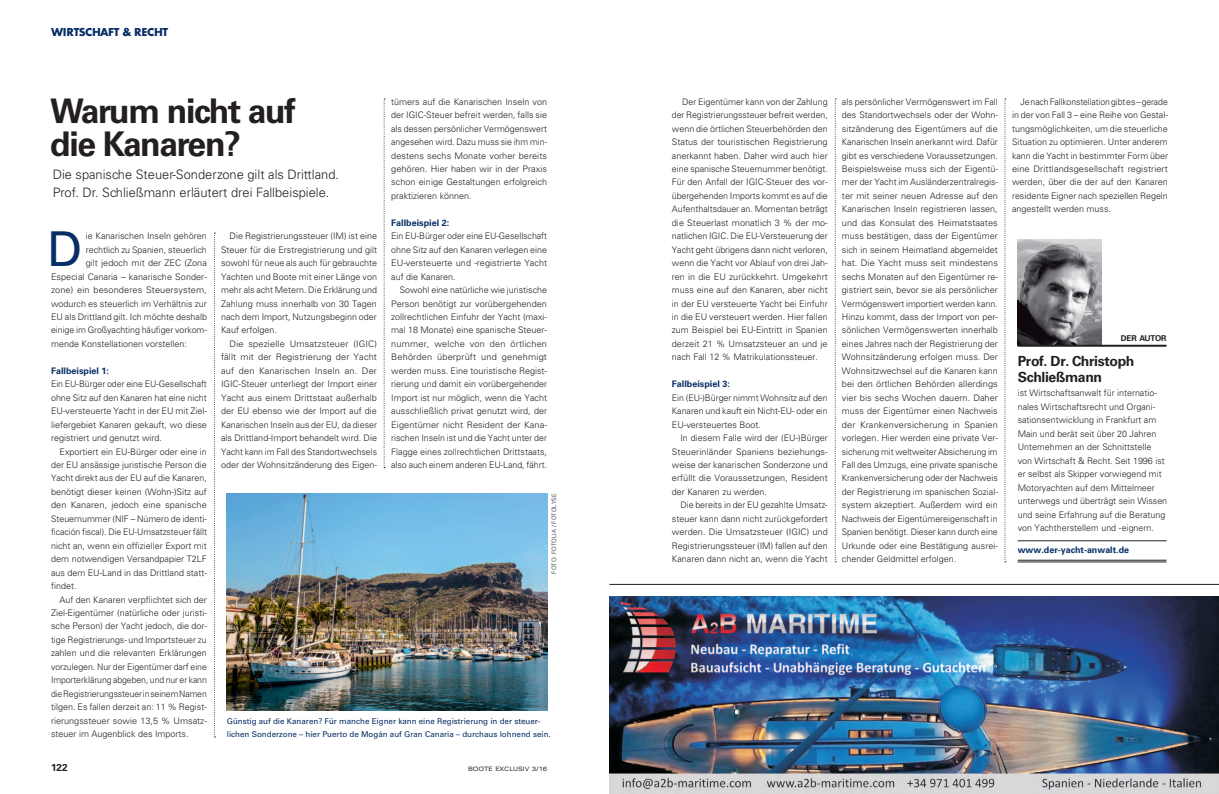
<style>
.page{position:relative;width:1219px;height:794px;background:#fff}
.page>*{position:absolute;margin:0;border:0;box-sizing:border-box;transform-origin:0 0}
.t1{font:48px "Univers LT Std";color:#072e66}
.t2{font:700 34px/33px "Univers LT Std";letter-spacing:-.04em;color:#231f20}
.t3{font:700 14px/16px "Univers LT Std";letter-spacing:-.025em;color:#231f20}
.t4{font:300 13px/18px "Univers LT Std";color:#231f20}
.t5{font:700 12px "Futura TOT";letter-spacing:-.02em;color:#072e66}
.t6{font:700 10px "Univers LT Std";color:#231f20}
.t7{font:300 9px/13.4px "Univers LT Std";color:#231f20;text-align:justify}
.t8{font:700 9px "Univers LT Std";color:#072e66}
.t9{font:8px/13px "Univers LT Std";color:#072e66}
.t10{font:700 8px "Univers LT Std";letter-spacing:-.02em;color:#231f20}
.t11{font:300 6px "Univers LT Std";color:#231f20}
.t12{font:expanded 6px "Univers LT Std";letter-spacing:.005em;color:#231f20}
</style>
<div class="page">
<hr style="left:609px;top:584px;width:610px;height:1px;background:#231f20">
<svg style="left:214px;top:233px;width:1px;height:504px"></svg>
<svg style="left:384px;top:99px;width:1px;height:369px"></svg>
<svg style="left:835px;top:99px;width:1px;height:463px"></svg>
<svg style="left:1005px;top:99px;width:1px;height:463px"></svg>
<hr style="left:1018px;top:561px;width:148px;height:1px;background:#231f20">
<hr style="left:1018px;top:540px;width:148px;height:1px;background:#231f20">
<hr style="left:1018px;top:560px;width:148px;height:1px;background:#231f20">
<img style="left:1018px;top:240px;width:83px;height:105px">
<hr style="left:1018px;top:345px;width:148px;height:2px;background:#231f20">
<img style="left:227px;top:493px;width:320px;height:218px">
<img style="left:609px;top:596px;width:610px;height:198px">
<h3 class="t5" style="left:51px;top:25px;width:119px">WIRTSCHAFT &amp; RECHT</h3>
<p class="t7" style="left:391px;top:95px;width:157px">tümers auf die Kanarischen Inseln von der IGIC-Steuer befreit werden, falls sie als dessen persönlicher Vermögenswert angesehen wird. Dazu muss sie ihm min&shy;destens sechs Monate vorher bereits gehören. Hier haben wir in der Praxis schon einige Gestaltungen erfolgreich praktizieren können.</p>
<p class="t8" style="left:391px;top:217px;width:60px">Fallbeispiel 2:</p>
<p class="t7" style="left:391px;top:229px;width:157px">Ein EU-Bürger oder eine EU-Gesellschaft ohne Sitz auf den Kanaren verlegen eine EU-versteuerte und -registrierte Yacht auf die Kanaren.</p>
<p class="t7" style="left:391px;top:283px;width:157px;text-indent:9px">Sowohl eine natürliche wie juristische Person benötigt zur vorübergehenden zollrechtlichen Einfuhr der Yacht (maxi&shy;mal 18 Monate) eine spanische Steuer&shy;nummer, welche von den örtlichen Behörden überprüft und genehmigt werden muss. Eine touristische Regist&shy;rierung und damit ein vorübergehender Import ist nur möglich, wenn die Yacht ausschließlich privat genutzt wird, der Eigentümer nicht Resident der Kana&shy;rischen Inseln ist und die Yacht unter der Flagge eines zollrechtlichen Drittstaats, also auch einem anderen EU-Land, fährt.</p>
<h2 class="t2" style="left:50px;top:95px;width:247px">Warum nicht auf die Kanaren?</h2>
<h3 class="t4" style="left:53px;top:165px;width:288px">Die spanische Steuer-Sonderzone gilt als Drittland.<br>Prof. Dr. Schließmann erläutert drei Fallbeispiele.</h3>
<p class="t7" style="left:86px;top:229px;width:123px">ie Kanarischen Inseln gehören</p>
<p class="t7" style="left:86px;top:243px;width:123px">rechtlich zu Spanien, steuerlich</p>
<p class="t7" style="left:86px;top:256px;width:123px">gilt jedoch mit der ZEC (Zona</p>
<p class="t7" style="left:51px;top:270px;width:157px">Especial Canaria – kanarische Sonder-</p>
<p class="t7" style="left:51px;top:283px;width:157px">zone) ein besonderes Steuersystem,</p>
<p class="t7" style="left:51px;top:297px;width:157px">wodurch es steuerlich im Verhältnis zur</p>
<p class="t7" style="left:51px;top:310px;width:157px">EU als Drittland gilt. Ich möchte deshalb</p>
<p class="t7" style="left:51px;top:323px;width:157px">einige im Großyachting häufiger vorkom-</p>
<p class="t7" style="left:51px;top:337px;width:138px">mende Konstellationen vorstellen:</p>
<p class="t8" style="left:51px;top:365px;width:60px">Fallbeispiel 1:</p>
<p class="t7" style="left:51px;top:377px;width:157px">Ein EU-Bürger oder eine EU-Gesellschaft ohne Sitz auf den Kanaren hat eine nicht EU-versteuerte Yacht in der EU mit Ziel&shy;liefergebiet Kanaren gekauft, wo diese registriert und genutzt wird.</p>
<p class="t7" style="left:51px;top:444px;width:157px;text-indent:9px">Exportiert ein EU-Bürger oder eine in der EU ansässige juristische Person die Yacht direkt aus der EU auf die Kanaren, benötigt dieser keinen (Wohn-)Sitz auf den Kanaren, jedoch eine spanische Steuernummer (NIF – Número de identi&shy;ficación fiscal). Die EU-Umsatzsteuer fällt nicht an, wenn ein offizieller Export mit dem notwendigen Versandpapier T2LF aus dem EU-Land in das Drittland statt&shy;findet.</p>
<p class="t7" style="left:51px;top:592px;width:157px;text-indent:9px">Auf den Kanaren verpflichtet sich der Ziel-Eigentümer (natürliche oder juristi&shy;sche Person) der Yacht jedoch, die dor&shy;tige Registrierungs- und Importsteuer zu zahlen und die relevanten Erklärungen vorzulegen. Nur der Eigentümer darf eine Importerklärung abgeben, und nur er kann die Registrierungssteuer in seinem Namen tilgen. Es fallen derzeit an: 11 % Regist&shy;rierungssteuer sowie 13,5 % Umsatz&shy;steuer im Augenblick des Imports.</p>
<h1 class="t1" style="left:47px;top:221px;width:36px">D</h1>
<p class="t7" style="left:221px;top:229px;width:157px;text-indent:9px">Die Registrierungssteuer (IM) ist eine Steuer für die Erstregistrierung und gilt sowohl für neue als auch für gebrauchte Yachten und Boote mit einer Länge von mehr als acht Metern. Die Erklärung und Zahlung muss innerhalb von 30 Tagen nach dem Import, Nutzungsbeginn oder Kauf erfolgen.</p>
<p class="t7" style="left:221px;top:337px;width:157px;text-indent:9px">Die spezielle Umsatzsteuer (IGIC) fällt mit der Registrierung der Yacht auf den Kanarischen Inseln an. Der IGIC-Steuer unterliegt der Import einer Yacht aus einem Drittstaat außerhalb der EU ebenso wie der Import auf die Kanarischen Inseln aus der EU, da dieser als Drittland-Import behandelt wird. Die Yacht kann im Fall des Standortwechsels oder der Wohnsitzänderung des Eigen-</p>
<p class="t11" style="left:551px;top:573px;width:81px;rotate:-90deg">FOTo : FOTOLIA / Fotolyse</p>
<p class="t9" style="left:227px;top:715px;width:326px">Günstig auf die Kanaren? Für manche Eigner kann eine Registrierung in der steuer&shy;lichen Sonderzone – hier Puerto de Mogán auf Gran Canaria – durchaus lohnend sein.</p>
<p class="t6" style="left:51px;top:762px;width:18px">122</p>
<p class="t12" style="left:468px;top:766px;width:80px">BOOTE EXCLUSIV 3/16</p>
<p class="t7" style="left:672px;top:95px;width:158px;text-indent:10px">Der Eigentümer kann von der Zahlung der Registrierungssteuer befreit werden, wenn die örtlichen Steuerbehörden den Status der touristischen Registrierung anerkannt haben. Daher wird auch hier eine spanische Steuernummer benötigt.<br>Für den Anfall der IGIC-Steuer des vor&shy;übergehenden Imports kommt es auf die Aufenthaltsdauer an. Momentan beträgt die Steuerlast monatlich 3 % der mo&shy;natlichen IGIC. Die EU-Versteuerung der Yacht geht übrigens dann nicht verloren, wenn die Yacht vor Ablauf von drei Jah&shy;ren in die EU zurückkehrt. Umgekehrt muss eine auf den Kanaren, aber nicht in der EU versteuerte Yacht bei Einfuhr in die EU versteuert werden. Hier fallen zum Beispiel bei EU-Eintritt in Spanien derzeit 21 % Umsatzsteuer an und je nach Fall 12 % Matrikulationssteuer.</p>
<p class="t8" style="left:672px;top:379px;width:60px">Fallbeispiel 3:</p>
<p class="t7" style="left:672px;top:391px;width:158px">Ein (EU-)Bürger nimmt Wohnsitz auf den Kanaren und kauft ein Nicht-EU- oder ein EU-versteuertes Boot.</p>
<p class="t7" style="left:672px;top:431px;width:157px;text-indent:9px">In diesem Falle wird der (EU-)Bürger Steuerinländer Spaniens beziehungs&shy;weise der kanarischen Sonderzone und erfüllt die Voraussetzungen, Resident der Kanaren zu werden.</p>
<p class="t7" style="left:672px;top:498px;width:157px;text-indent:9px">Die bereits in der EU gezahlte Umsatz&shy;steuer kann dann nicht zurückgefordert werden. Die Umsatzsteuer (IGIC) und Registrierungssteuer (IM) fallen auf den Kanaren dann nicht an, wenn die Yacht</p>
<p class="t7" style="left:842px;top:95px;width:158px">als persönlicher Vermögenswert im Fall des Standortwechsels oder der Wohn&shy;sitzänderung des Eigentümers auf die Kanarischen Inseln anerkannt wird. Dafür gibt es verschiedene Voraussetzungen.<br>Beispielsweise muss sich der Eigentü&shy;mer der Yacht im Ausländerzentralregis&shy;ter mit seiner neuen Adresse auf den Kanarischen Inseln registrieren lassen, und das Konsulat des Heimatstaates muss bestätigen, dass der Eigentümer sich in seinem Heimatland abgemeldet hat. Die Yacht muss seit mindestens sechs Monaten auf den Eigentümer re&shy;gistriert sein, bevor sie als persönlicher Vermögenswert importiert werden kann.<br>Hinzu kommt, dass der Import von per&shy;sönlichen Vermögenswerten innerhalb eines Jahres nach der Registrierung der Wohnsitzänderung erfolgen muss. Der Wohnsitzwechsel auf die Kanaren kann bei den örtlichen Behörden allerdings vier bis sechs Wochen dauern. Daher muss der Eigentümer einen Nachweis der Krankenversicherung in Spanien vorlegen. Hier werden eine private Ver&shy;sicherung mit weltweiter Absicherung im Fall des Umzugs, eine private spanische Krankenversicherung oder der Nachweis der Registrierung im spanischen Sozial&shy;system akzeptiert. Außerdem wird ein Nachweis der Eigentümereigenschaft in Spanien benötigt. Dieser kann durch eine Urkunde oder eine Bestätigung ausrei&shy;chender Geldmittel erfolgen.</p>
<p class="t7" style="left:1012px;top:95px;width:157px;text-indent:9px">Je nach Fallkonstellation gibt es – gerade in der von Fall 3 – eine Reihe von Gestal&shy;tungsmöglichkeiten, um die steuerliche Situation zu optimieren. Unter anderem kann die Yacht in bestimmter Form über eine Drittlandsgesellschaft registriert werden, über die der auf den Kanaren residente Eigner nach speziellen Regeln angestellt werden muss.</p>
<p class="t10" style="left:1121px;top:334px;width:47px">DER AUTOR</p>
<h3 class="t3" style="left:1018px;top:353px;width:118px">Prof. Dr. Christoph<br>Schließmann</h3>
<p class="t7" style="left:1018px;top:386px;width:151px;text-align:left">ist Wirtschaftsanwalt für internatio&shy;nales Wirtschaftsrecht und Organi&shy;sationsentwicklung in Frankfurt am Main und berät seit über 20 Jahren Unternehmen an der Schnittstelle von Wirtschaft &amp; Recht. Seit 1996 ist er selbst als Skipper vorwiegend mit Motoryachten auf dem Mittelmeer unterwegs und überträgt sein Wissen und seine Erfahrung auf die Beratung von Yachtherstellern und -eignern.</p>
<p class="t8" style="left:1018px;top:545px;width:113px">www.der-yacht-anwalt.de</p>
</div>
